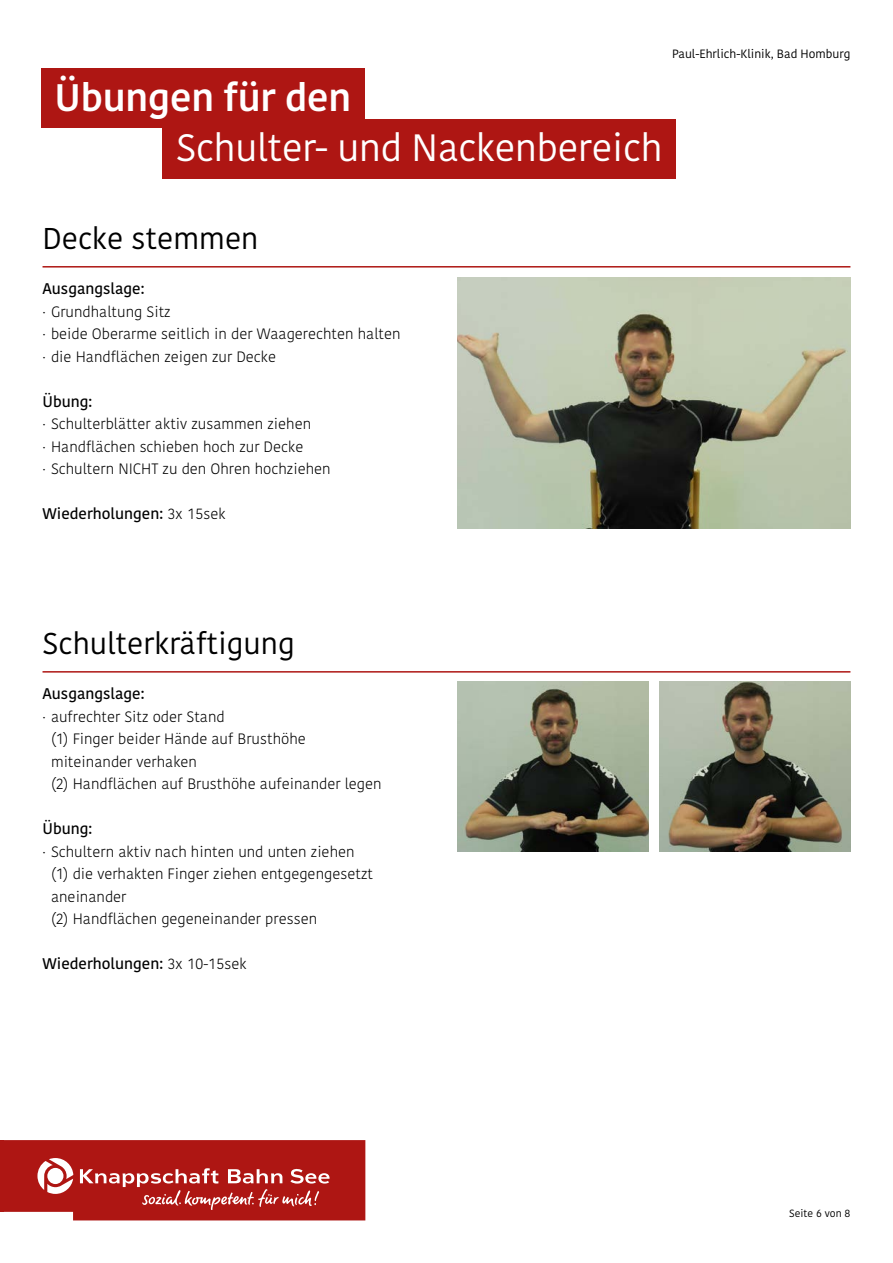
<style>
.page{position:relative;width:893px;height:1263px;background:#fff}
.page>*{position:absolute;margin:0;border:0;box-sizing:border-box;transform-origin:0 0}
._01_Titel_Kapitel_Titel_1_Zeile_Kohinoor_{font:600 38.25px "Kohinoor KBS";letter-spacing:-.005em;color:#fff}
._01_Titel_Kapitel_Titel_2_Zeile_Kohinoor_{font:37.95px "Kohinoor KBS";letter-spacing:-.005em;color:#fff}
._03_Texte_Headline_Kohinoor_Regular_34pt{font:30px "Kohinoor KBS";color:#000}
._03_Texte_Subheadline_Kohinoor_Medium_10_{font:500 15.3px "Kohinoor KBS";color:#000}
.t1{font:300 15px/22.5px "Kohinoor KBS";color:#000}
.t2{font:12px "Kohinoor KBS";color:#000}
._03_Texte_Subheadline_Kohinoor_Medium_12p{font:10.5px "Kohinoor KBS";color:#000}
.s1{font-family:"Profile SC"}
.s2{font-weight:300;font-size:15px}
</style>
<div class="page">
<hr style="left:0;top:1140px;width:4px;height:72px;background:#ae1613">
<svg style="left:4px;top:1140px;width:361px;height:80px;background:#b7302e"></svg>
<hr style="left:43px;top:266px;width:807px;height:2px;background:#ae1613">
<hr style="left:43px;top:671px;width:807px;height:2px;background:#ae1613">
<div style="left:163px;top:120px;width:513px;height:59px;background:#ae1613"></div>
<div style="left:41px;top:69px;width:324px;height:59px;background:#ae1613"></div>
<img style="left:457px;top:277px;width:393px;height:251px">
<img style="left:457px;top:681px;width:191px;height:171px">
<img style="left:659px;top:681px;width:191px;height:171px">
<h1 class="_01_Titel_Kapitel_Titel_1_Zeile_Kohinoor_" style="left:55px;top:73px;width:298px">Übungen für den</h1>
<h1 class="_01_Titel_Kapitel_Titel_2_Zeile_Kohinoor_" style="left:176px;top:124px;width:488px">Schulter- und Nackenbereich</h1>
<p class="t2" style="left:672px;top:46px;width:180px">Paul-Ehrlich-Klinik, Bad Homburg</p>
<h2 class="_03_Texte_Headline_Kohinoor_Regular_34pt" style="left:43px;top:219px;width:217px">Decke stemmen</h2>
<h3 class="_03_Texte_Subheadline_Kohinoor_Medium_10_" style="left:43px;top:279px;width:103px">Ausgangslage:</h3>
<p class="t1" style="left:43px;top:300px;width:130px"><span class="s1">·</span> Grundhaltung Sitz</p>
<p class="t1" style="left:43px;top:323px;width:360px"><span class="s1">·</span> beide Oberarme seitlich in der Waagerechten halten</p>
<p class="t1" style="left:43px;top:345px;width:235px"><span class="s1">·</span> die Handflächen zeigen zur Decke</p>
<h3 class="_03_Texte_Subheadline_Kohinoor_Medium_10_" style="left:43px;top:391px;width:51px">Übung:</h3>
<p class="t1" style="left:43px;top:413px;width:270px"><span class="s1">·</span> Schulterblätter aktiv zusammen ziehen</p>
<p class="t1" style="left:43px;top:435px;width:262px"><span class="s1">·</span> Handflächen schieben hoch zur Decke</p>
<p class="t1" style="left:43px;top:458px;width:290px"><span class="s1">·</span> Schultern NICHT zu den Ohren hochziehen</p>
<h3 class="_03_Texte_Subheadline_Kohinoor_Medium_10_" style="left:43px;top:504px;width:185px">Wiederholungen: <span class="s2">3x 15sek</span></h3>
<h2 class="_03_Texte_Headline_Kohinoor_Regular_34pt" style="left:43px;top:624px;width:254px">Schulterkräftigung</h2>
<h3 class="_03_Texte_Subheadline_Kohinoor_Medium_10_" style="left:43px;top:684px;width:103px">Ausgangslage:</h3>
<p class="t1" style="left:51px;top:705px;width:332px;text-indent:-9px"><span class="s1">·</span> aufrechter Sitz oder Stand<br>(1) Finger beider Hände auf Brusthöhe miteinander verhaken<br>(2) Handflächen auf Brusthöhe aufeinander legen</p>
<h3 class="_03_Texte_Subheadline_Kohinoor_Medium_10_" style="left:43px;top:819px;width:51px">Übung:</h3>
<p class="t1" style="left:51px;top:840px;width:324px;text-indent:-9px"><span class="s1">·</span> Schultern aktiv nach hinten und unten ziehen (1) die verhakten Finger ziehen entgegengesetzt aneinander<br>(2) Handflächen gegeneinander pressen</p>
<h3 class="_03_Texte_Subheadline_Kohinoor_Medium_10_" style="left:43px;top:954px;width:206px">Wiederholungen: <span class="s2">3x 10-15sek</span></h3>
<p class="_03_Texte_Subheadline_Kohinoor_Medium_12p" style="left:789px;top:1206px;width:63px">Seite 6 von 8</p>
</div>
